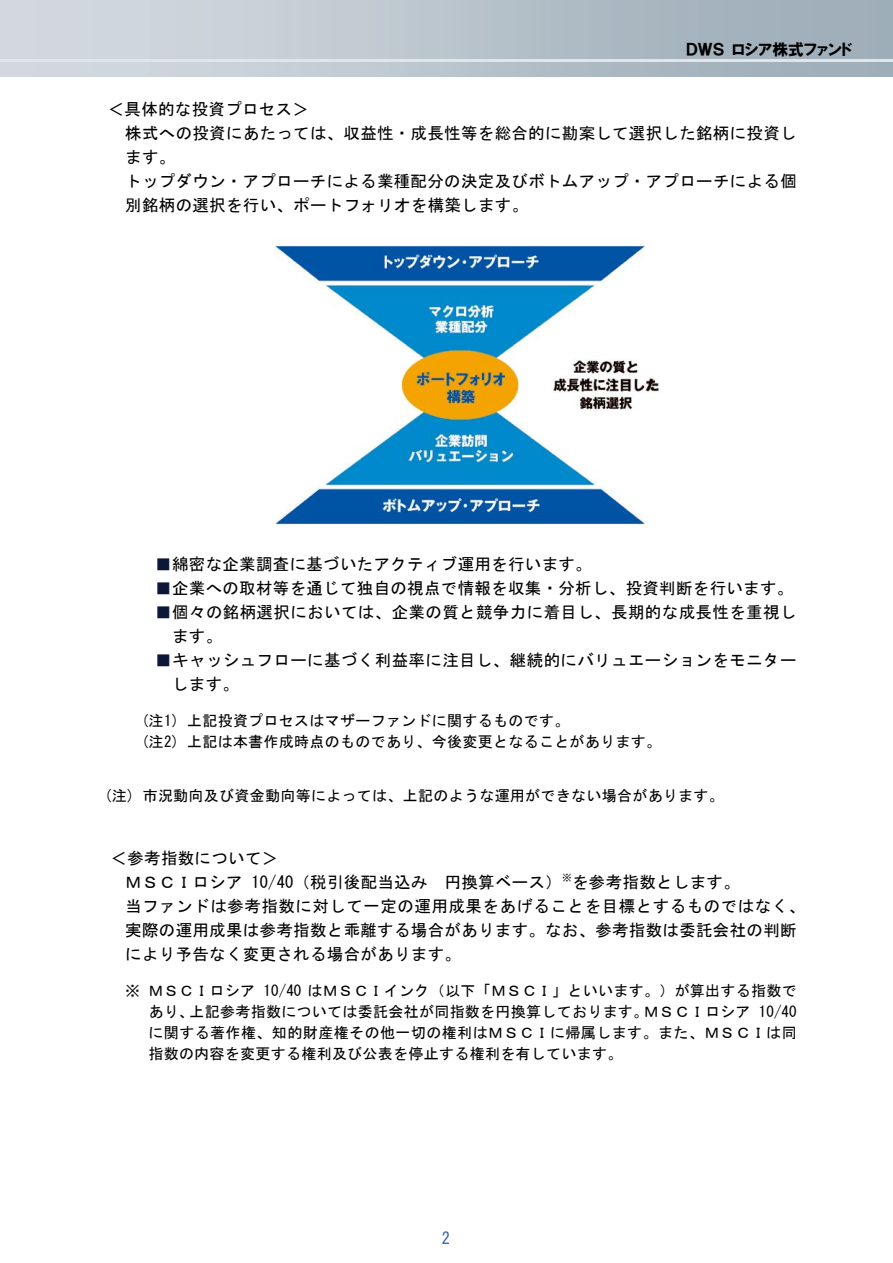
<style>
.page{position:relative;width:893px;height:1263px;background:#fff}
.page>*{position:absolute;margin:0;border:0;box-sizing:border-box;transform-origin:0 0}
.t1{font:16.5px/24px "MS Gothic";letter-spacing:.02em;color:#000}
.t2{font:16.5px "MS Gothic";color:#3362ae}
.t3{font:15.75px "HGP Soei Kakugothic UB";color:#000}
.t4{font:15px/21px "MS Gothic";letter-spacing:.02em;color:#000}
.s1{color:#0c1638}
</style>
<div class="page">
<hr style="left:0;top:60px;width:893px;height:2px;background:#dfe5e9">
<img style="left:274px;top:244px;width:385px;height:281px">
<p class="t3" style="left:686px;top:41px;width:168px">ＤＷＳ ロシア株式ファンド</p>
<p class="t1" style="left:125px;top:97px;width:673px;text-indent:-18px">＜具体的な投資プロセス＞<br>株式への投資にあたっては、収益性・成長性等を総合的に勘案して選択した銘柄に投資します。<br>トップダウン・アプローチによる業種配分の決定及びボトムアップ・アプローチによる個別銘柄の選択を行い、ポートフォリオを構築します。</p>
<p class="t1" style="left:155px;top:552px;width:438px"><span class="s1">■</span>綿密な企業調査に基づいたアクティブ運用を行います。</p>
<p class="t1" style="left:155px;top:576px;width:639px"><span class="s1">■</span>企業への取材等を通じて独自の視点で情報を収集・分析し、投資判断を行います。</p>
<p class="t1" style="left:172px;top:600px;width:626px;text-indent:-17px"><span class="s1">■</span>個々の銘柄選択においては、企業の質と競争力に着目し、長期的な成長性を重視します。</p>
<p class="t1" style="left:172px;top:648px;width:626px;text-indent:-17px"><span class="s1">■</span>キャッシュフローに基づく利益率に注目し、継続的にバリュエーションをモニターします。</p>
<p class="t4" style="left:141px;top:710px;width:522px">(注1) 上記投資プロセスはマザーファンドに関するものです。<br>(注2) 上記は本書作成時点のものであり、今後変更となることがあります。</p>
<p class="t4" style="left:104px;top:785px;width:621px">(注) 市況動向及び資金動向等によっては、上記のような運用ができない場合があります。</p>
<p class="t1" style="left:125px;top:846px;width:681px;text-indent:-15px">＜参考指数について＞<br>ＭＳＣＩロシア 10/40（税引後配当込み 円換算ベース）<sup>※</sup>を参考指数とします。<br>当ファンドは参考指数に対して一定の運用成果をあげることを目標とするものではなく、実際の運用成果は参考指数と乖離する場合があります。なお、参考指数は委託会社の判断により予告なく変更される場合があります。</p>
<p class="t4" style="left:148px;top:980px;width:650px;text-align:justify;text-indent:-23px">※ ＭＳＣＩロシア 10/40 はＭＳＣＩインク（以下「ＭＳＣＩ」といいます。）が算出する指数であり、上記参考指数については委託会社が同指数を円換算しております。ＭＳＣＩロシア 10/40に関する著作権、知的財産権その他一切の権利はＭＳＣＩに帰属します。また、ＭＳＣＩは同指数の内容を変更する権利及び公表を停止する権利を有しています。</p>
<p class="t2" style="left:442px;top:1229px;width:10px">2</p>
</div>
